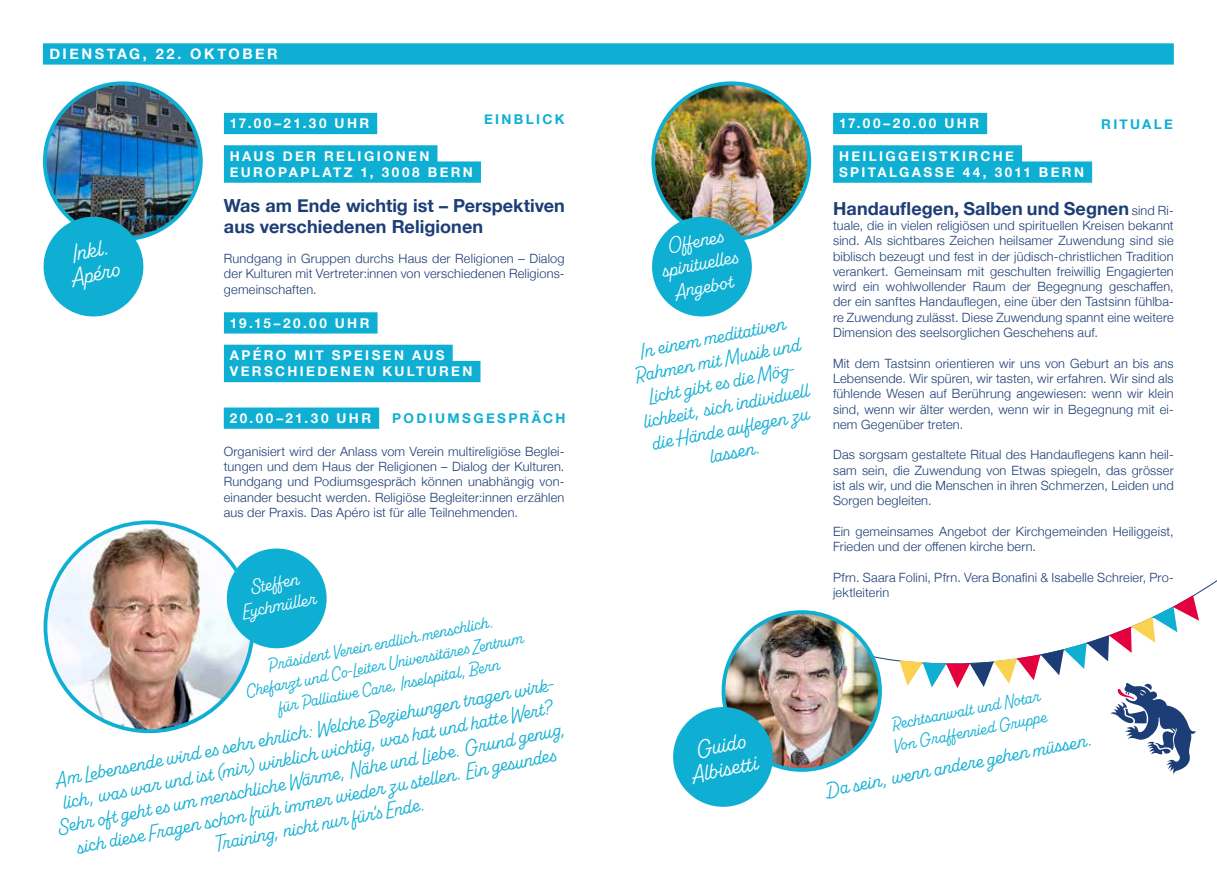
<style>
.page{position:relative;width:1217px;height:876px;background:#fff}
.page>*{position:absolute;margin:0;border:0;box-sizing:border-box;transform-origin:0 0}
.t1{font:24px/23.2px "Alkaline";color:#fff}
.t2{font:23.55px/23.2px "Alkaline";color:#fff;text-align:center}
.t3{font:21px/23.2px "Alkaline";color:#0eafd3;text-align:center}
.t4{font:21px/23.2px "Alkaline";color:#fff;text-align:center}
.t5{font:19.5px/22.5px "Alkaline";color:#fff;text-align:center}
.t6{font:18px/21.6px "Alkaline";color:#0eafd3}
.t7{font:700 18px/21.6px "Helvetica Neue";letter-spacing:.005em;color:#1d3d76}
.t8{font:700 14.55px "Helvetica Neue";letter-spacing:.17em;color:#fff}
.t9{font:700 13.5px/16.2px "Helvetica Neue";letter-spacing:.175em;color:#fff}
.t10{font:700 13.5px "Helvetica Neue";letter-spacing:.175em;color:#0eafd3}
.t11{font:300 12.75px/15.3px "Helvetica Neue";letter-spacing:.015em;color:#1d3d76;text-align:justify}
.s1{font-weight:300;font-size:12.75px}
</style>
<div class="page">
<img style="left:45px;top:85px;width:156px;height:154px">
<div style="left:43px;top:81px;width:160px;height:160px;border:4px solid #0eafd3;border-radius:50%"></div>
<div style="left:224px;top:113px;width:153px;height:21px;background:#0eafd3"></div>
<div style="left:224px;top:145px;width:213px;height:22px;background:#0eafd3"></div>
<div style="left:224px;top:161px;width:257px;height:22px;background:#0eafd3"></div>
<div style="left:44px;top:217px;width:99px;height:99px;background:#0eafd3;border-radius:50%"></div>
<div style="left:224px;top:312px;width:153px;height:22px;background:#0eafd3"></div>
<div style="left:224px;top:345px;width:228px;height:21px;background:#0eafd3"></div>
<div style="left:224px;top:361px;width:256px;height:21px;background:#0eafd3"></div>
<div style="left:224px;top:407px;width:155px;height:22px;background:#0eafd3"></div>
<div style="left:43px;top:43px;width:1130px;height:22px;background:#0eafd3"></div>
<img style="left:653px;top:83px;width:156px;height:156px;border-radius:76px">
<div style="left:651px;top:81px;width:160px;height:160px;border:4px solid #0eafd3;border-radius:50%"></div>
<div style="left:832px;top:113px;width:154px;height:21px;background:#0eafd3"></div>
<div style="left:832px;top:145px;width:189px;height:22px;background:#0eafd3"></div>
<div style="left:832px;top:161px;width:259px;height:22px;background:#0eafd3"></div>
<div style="left:652px;top:217px;width:99px;height:99px;background:#0eafd3;border-radius:50%"></div>
<img style="left:45px;top:525px;width:208px;height:206px">
<div style="left:227px;top:548px;width:99px;height:100px;background:#0eafd3;border-radius:50%"></div>
<svg style="left:899px;top:595px;width:299px;height:180px"></svg>
<img style="left:726px;top:612px;width:153px;height:158px">
<div style="left:721px;top:610px;width:160px;height:162px;border:4px solid #0eafd3;border-radius:50%"></div>
<div style="left:673px;top:707px;width:99px;height:100px;background:#0eafd3;border-radius:50%"></div>
<p class="t8" style="left:49px;top:42px;width:230px">DIENSTAG, 22. OKTOBER</p>
<p class="t9" style="left:230px;top:116px;width:141px">17.00–21.30 UHR</p>
<p class="t9" style="left:230px;top:148px;width:244px">HAUS DER RELIGIONEN<br>EUROPAPLATZ 1, 3008 BERN</p>
<p class="t10" style="left:484px;top:109px;width:82px">EINBLICK</p>
<h1 class="t1" style="left:65px;top:244px;width:49px;rotate:-11deg">Inkl.<br>Apéro</h1>
<h3 class="t7" style="left:224px;top:195px;width:342px">Was am Ende wichtig ist – Perspektiven aus verschiedenen Religionen</h3>
<p class="t11" style="left:224px;top:250px;width:342px">Rundgang in Gruppen durchs Haus der Religionen – Dialog der Kulturen mit Vertreter:innen von verschiedenen Religions&shy;gemeinschaften.</p>
<p class="t9" style="left:230px;top:315px;width:141px">19.15–20.00 UHR</p>
<p class="t9" style="left:230px;top:347px;width:244px">APÉRO MIT SPEISEN AUS<br>VERSCHIEDENEN KULTUREN</p>
<p class="t10" style="left:392px;top:407px;width:175px">PODIUMSGESPRÄCH</p>
<p class="t9" style="left:230px;top:410px;width:143px">20.00–21.30 UHR</p>
<p class="t11" style="left:224px;top:442px;width:342px">Organisiert wird der Anlass vom Verein multireligiöse Beglei&shy;tungen und dem Haus der Religionen – Dialog der Kulturen.<br>Rundgang und Podiumsgespräch können unabhängig von&shy;einander besucht werden. Religiöse Begleiter:innen erzählen aus der Praxis. Das Apéro ist für alle Teilnehmenden.</p>
<h3 class="t5" style="left:235px;top:579px;width:78px;rotate:-11deg">Steff en<br>Eychmüller</h3>
<h3 class="t6" style="left:240px;top:660px;width:284px;text-align:center;rotate:-11deg">Präsident Verein endlich.menschlich.<br>Chefarzt und Co-Leiter Universitäres Zentrum für Palliative Care, Inselspital, Bern</h3>
<p class="t3" style="left:47px;top:770px;width:519px;rotate:-11deg">Am Lebensende wird es sehr ehrlich: Welche Beziehungen tragen wirk&shy;lich, was war und ist (mir) wirklich wichtig, was hat und hatt e Wert?<br>Sehr oft geht es um menschliche Wärme, Nähe und Liebe. Grund genug, sich diese Fragen schon früh immer wieder zu stellen. Ein gesundes Training, nicht nur für’s Ende.</p>
<h3 class="t4" style="left:655px;top:237px;width:78px;rotate:-11deg">Off enes spirituelles<br>Angebot</h3>
<h3 class="t3" style="left:627px;top:342px;width:170px;rotate:-11deg">In einem meditativen<br>Rahmen mit Musik und<br>Licht gibt es die Mög&shy;lichkeit, sich individuell die Hände auflegen zu lassen.</h3>
<p class="t9" style="left:838px;top:116px;width:141px">17.00–20.00 UHR</p>
<p class="t9" style="left:838px;top:148px;width:246px">HEILIGGEISTKIRCHE<br>SPITALGASSE 44, 3011 BERN</p>
<h3 class="t7" style="left:832px;top:198px;width:342px">Handauflegen, Salben und Segnen <span class="s1">sind Ri-</span></h3>
<p class="t11" style="left:832px;top:217px;width:342px">tuale, die in vielen religiösen und spirituellen Kreisen bekannt sind. Als sichtbares Zeichen heilsamer Zuwendung sind sie biblisch bezeugt und fest in der jüdisch-christlichen Tradition verankert. Gemeinsam mit geschulten freiwillig Engagierten wird ein wohlwollender Raum der Begegnung geschaffen, der ein sanftes Handauflegen, eine über den Tastsinn fühlba&shy;re Zuwendung zulässt. Diese Zuwendung spannt eine weitere Dimension des seelsorglichen Geschehens auf.</p>
<p class="t11" style="left:832px;top:354px;width:342px">Mit dem Tastsinn orientieren wir uns von Geburt an bis ans Lebensende. Wir spüren, wir tasten, wir erfahren. Wir sind als fühlende Wesen auf Berührung angewiesen: wenn wir klein sind, wenn wir älter werden, wenn wir in Begegnung mit ei&shy;nem Gegenüber treten.</p>
<p class="t11" style="left:832px;top:446px;width:342px">Das sorgsam gestaltete Ritual des Handauflegens kann heil&shy;sam sein, die Zuwendung von Etwas spiegeln, das grösser ist als wir, und die Menschen in ihren Schmerzen, Leiden und Sorgen begleiten.</p>
<p class="t11" style="left:832px;top:523px;width:342px">Ein gemeinsames Angebot der Kirchgemeinden Heiliggeist,<br>Frieden und der offenen kirche bern.</p>
<p class="t11" style="left:832px;top:569px;width:342px">Pfrn. Saara Folini, Pfrn. Vera Bonafini &amp; Isabelle Schreier, Pro&shy;jektleiterin</p>
<p class="t10" style="left:1100px;top:114px;width:73px">RITUALE</p>
<h2 class="t2" style="left:685px;top:741px;width:68px;rotate:-11deg">Guido<br>Albisett i</h2>
<h3 class="t6" style="left:886px;top:715px;width:157px;rotate:-11deg">Rechtsanwalt und Notar<br>Von Graff enried Gruppe</h3>
<h3 class="t3" style="left:824px;top:779px;width:271px;rotate:-11deg">Da sein, wenn andere gehen müssen.</h3>
</div>
